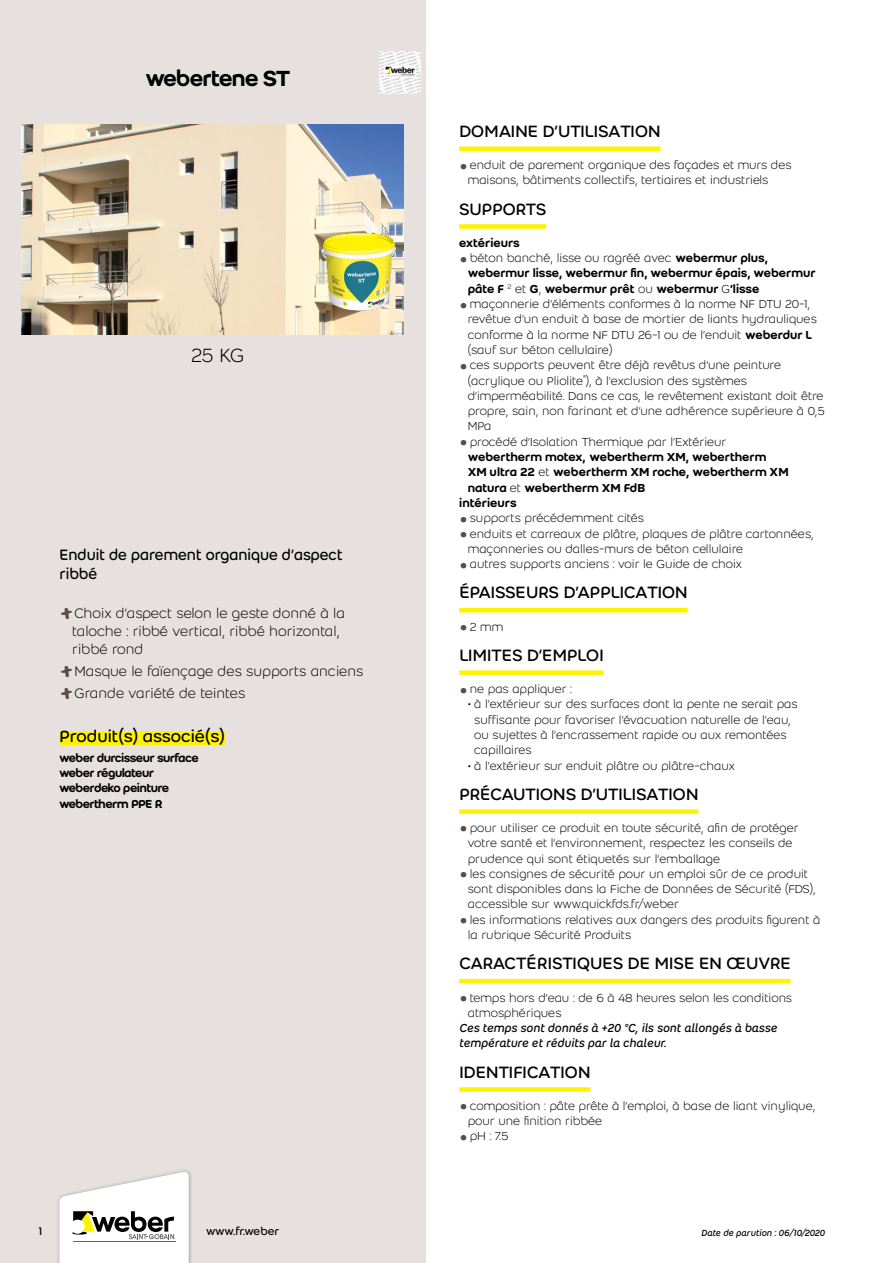
<style>
.page{position:relative;width:893px;height:1263px;background:#fff}
.page>*{position:absolute;margin:0;border:0;box-sizing:border-box;transform-origin:0 0}
.t1{font:24px "Weber Name";letter-spacing:-.01em;color:#000}
.t2{font:300 21px "Weber";color:#000}
.t3{font:18px "Weber";color:#000}
.t4{font:16.5px/19.8px "Weber";color:#000;scale:.95 1}
.t5{font:300 15px/18px "Weber";color:#000}
.t6{font:300 12.75px/15.3px "Weber";color:#000}
.t7{font:500 12.75px/15.3px "Weber";color:#000}
.t8{font:italic 12.75px/15.3px "Weber";color:#000}
.t9{font:12.75px/15.3px "Weber Name";letter-spacing:-.005em;color:#000}
.t10{font:12px "Weber";letter-spacing:-.01em;color:#000}
.t11{font:italic 9.75px "Weber";color:#000}
.s1{font-family:"Weber Brush";font-weight:400;font-size:16.5px;color:#5a4c40}
.s2{font-size:34.5px;color:#5a4c40}
.s3{font-weight:300;font-size:34.5px;color:#5a4c40}
.s4{font-weight:300}
.s5{font-weight:500}
</style>
<div class="page">
<div style="left:0;top:0;width:425px;height:1263px;background:#e6e1de"></div>
<img style="left:58px;top:1170px;width:134px;height:93px">
<svg style="left:59px;top:1171px;width:130px;height:92px"></svg>
<hr style="left:459px;top:147px;width:202px;height:4px;background:#fff200">
<div style="left:459px;top:224px;width:87px;height:5px;background:#fff200"></div>
<hr style="left:459px;top:608px;width:229px;height:4px;background:#fff200">
<div style="left:459px;top:670px;width:145px;height:5px;background:#fff200"></div>
<div style="left:459px;top:809px;width:239px;height:5px;background:#fff200"></div>
<hr style="left:459px;top:979px;width:332px;height:4px;background:#fff200">
<div style="left:459px;top:1087px;width:131px;height:5px;background:#fff200"></div>
<div style="left:60px;top:732px;width:165px;height:13px;background:#fff200"></div>
<img style="left:379px;top:52px;width:41px;height:41px">
<img style="left:21px;top:124px;width:383px;height:211px">
<img style="left:313px;top:230px;width:91px;height:84px">
<h1 class="t1" style="left:146px;top:64px;width:146px">webertene ST</h1>
<h2 class="t2" style="left:191px;top:344px;width:55px">25 kg</h2>
<p class="t4" style="left:60px;top:544px;width:300px">ENDUIT DE PAREMENT ORGANIQUE D’ASPECT<br>RIBBÉ</p>
<p class="t5" style="left:72px;top:604px;width:274px;text-indent:-13px"><span class="s1">+</span>Choix d’aspect selon le geste donné à la taloche : ribbé vertical, ribbé horizontal, ribbé rond</p>
<p class="t5" style="left:60px;top:660px;width:305px;line-height:22.2px"><span class="s1">+</span>Masque le faïençage des supports anciens <span class="s1">+</span>Grande variété de teintes</p>
<h3 class="t3" style="left:60px;top:726px;width:167px">PRODUIT(S) ASSOCIÉ(S)</h3>
<p class="t9" style="left:60px;top:750px;width:141px">weber durcisseur surface weber régulateur weberdeko peinture webertherm PPE R</p>
<p class="t10" style="left:39px;top:1224px;width:5px">1</p>
<p class="t10" style="left:206px;top:1224px;width:75px">WWW.FR.WEBER</p>
<h3 class="t3" style="left:459px;top:121px;width:203px">DOMAINE D’UTILISATION</h3>
<p class="t6" style="left:468px;top:158px;width:325px;text-indent:-8px"><span class="s2">•</span> enduit de parement organique des façades et murs des maisons, bâtiments collectifs, tertiaires et industriels</p>
<h3 class="t3" style="left:459px;top:198px;width:88px">SUPPORTS</h3>
<p class="t7" style="left:459px;top:235px;width:62px">extérieurs</p>
<p class="t7" style="left:468px;top:250px;width:350px;text-indent:-8px"><span class="s3">•</span> <span class="s4">béton banché, lisse ou ragréé avec</span> webermur plus, webermur lisse, webermur fin, webermur épais, webermur pâte F <sup>2</sup> <span class="s4">et</span> G<span class="s4">,</span> webermur prêt <span class="s4">ou</span> webermur <span class="s4">G</span>’lisse</p>
<p class="t6" style="left:468px;top:296px;width:351px;text-indent:-8px"><span class="s2">•</span> maçonnerie d’éléments conformes à la norme NF DTU 20-1, revêtue d’un enduit à base de mortier de liants hydrauliques conforme à la norme NF DTU 26-1 ou de l’enduit <span class="s5">weberdur L </span>(sauf sur béton cellulaire)</p>
<p class="t6" style="left:468px;top:358px;width:359px;text-indent:-8px"><span class="s2">•</span> ces supports peuvent être déjà revêtus d’une peinture (acrylique ou Pliolite<sup>®</sup>), à l’exclusion des systèmes d’imperméabilité. Dans ce cas, le revêtement existant doit être propre, sain, non farinant et d’une adhérence supérieure à 0,5<br>MPa</p>
<p class="t6" style="left:459px;top:434px;width:269px"><span class="s2">•</span> procédé d’Isolation Thermique par l’Extérieur</p>
<p class="t7" style="left:468px;top:449px;width:300px">webertherm motex, webertherm XM, webertherm</p>
<p class="t7" style="left:468px;top:464px;width:322px">XM ultra 22 <span class="s4">et</span> webertherm XM roche, webertherm XM</p>
<p class="t7" style="left:468px;top:480px;width:179px">natura <span class="s4">et</span> webertherm XM FdB</p>
<p class="t7" style="left:459px;top:495px;width:59px">intérieurs</p>
<p class="t6" style="left:459px;top:511px;width:186px"><span class="s2">•</span> supports précédemment cités</p>
<p class="t6" style="left:468px;top:526px;width:348px;text-indent:-8px"><span class="s2">•</span> enduits et carreaux de plâtre, plaques de plâtre cartonnées, maçonneries ou dalles-murs de béton cellulaire</p>
<p class="t6" style="left:459px;top:557px;width:284px"><span class="s2">•</span> autres supports anciens : voir le Guide de choix</p>
<h3 class="t3" style="left:459px;top:582px;width:230px">ÉPAISSEURS D’APPLICATION</h3>
<p class="t6" style="left:459px;top:619px;width:46px"><span class="s2">•</span> 2 mm</p>
<h3 class="t3" style="left:459px;top:645px;width:146px">LIMITES D’EMPLOI</h3>
<p class="t6" style="left:459px;top:681px;width:114px"><span class="s2">•</span> ne pas appliquer :</p>
<p class="t6" style="left:474px;top:697px;width:325px;text-indent:-6px">• à l’extérieur sur des surfaces dont la pente ne serait pas suffisante pour favoriser l’évacuation naturelle de l’eau, ou sujettes à l’encrassement rapide ou aux remontées capillaires</p>
<p class="t6" style="left:468px;top:758px;width:268px">• à l’extérieur sur enduit plâtre ou plâtre-chaux</p>
<h3 class="t3" style="left:459px;top:784px;width:241px">PRÉCAUTIONS D’UTILISATION</h3>
<p class="t6" style="left:468px;top:820px;width:333px;text-indent:-8px"><span class="s2">•</span> pour utiliser ce produit en toute sécurité, afin de protéger votre santé et l’environnement, respectez les conseils de prudence qui sont étiquetés sur l’emballage</p>
<p class="t6" style="left:468px;top:866px;width:349px;text-indent:-8px"><span class="s2">•</span> les consignes de sécurité pour un emploi sûr de ce produit sont disponibles dans la Fiche de Données de Sécurité (FDS), accessible sur www.quickfds.fr/weber</p>
<p class="t6" style="left:468px;top:912px;width:354px;text-indent:-8px"><span class="s2">•</span> les informations relatives aux dangers des produits figurent à la rubrique Sécurité Produits</p>
<h3 class="t3" style="left:459px;top:953px;width:330px">CARACTÉRISTIQUES DE MISE EN ŒUVRE</h3>
<p class="t6" style="left:468px;top:990px;width:326px;text-indent:-8px"><span class="s2">•</span> temps hors d’eau : de 6 à 48 heures selon les conditions atmosphériques</p>
<p class="t8" style="left:459px;top:1020px;width:320px">Ces temps sont donnés à +20 °C, ils sont allongés à basse température et réduits par la chaleur.</p>
<h3 class="t3" style="left:459px;top:1061px;width:133px">IDE NTIFICATION</h3>
<p class="t6" style="left:468px;top:1098px;width:349px;text-indent:-8px"><span class="s2">•</span> composition : pâte prête à l’emploi, à base de liant vinylique, pour une finition ribbée</p>
<p class="t6" style="left:459px;top:1129px;width:51px"><span class="s2">•</span> pH : 7.5</p>
<p class="t11" style="left:701px;top:1227px;width:125px">Date de parution : 06/10/2020</p>
</div>
